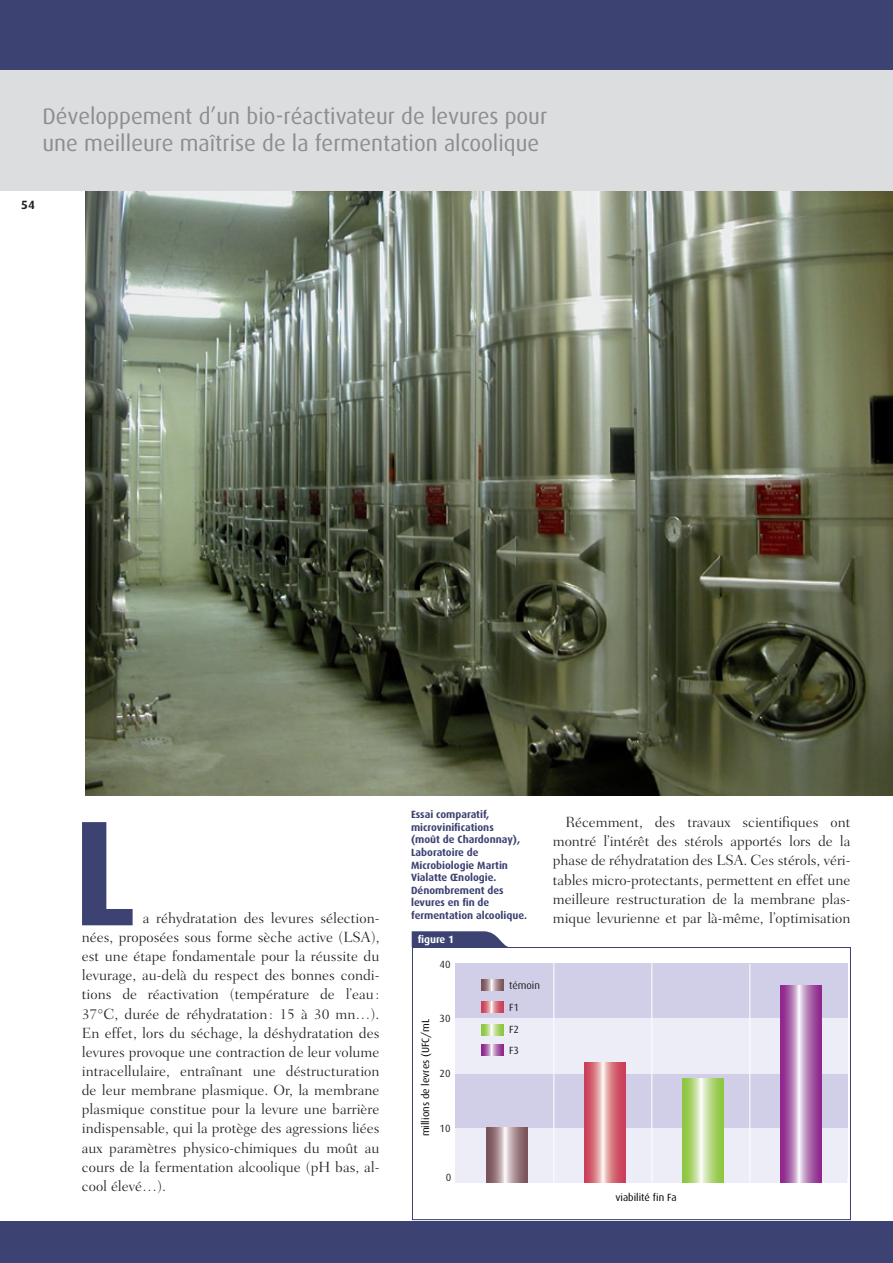
<style>
.page{position:relative;width:893px;height:1263px;background:#3c4272}
.page>*{position:absolute;margin:0;border:0;box-sizing:border-box;transform-origin:0 0}
.t1{font:700 150px "Dax";color:#3c4272}
.t2{font:22.5px/27px "Dax";color:#8b8d90}
.t3{font:300 15px/19.2px "Fairfield LH";letter-spacing:-.005em;color:#231f20;text-align:justify}
.t4{font:700 12px "Dax";color:#231f20}
.t5{font:700 10.5px/12.6px "Dax";color:#3c4272}
.t6{font:10.5px "Dax";color:#000}
.t7{font:10.5px/22.4px "Dax";color:#231f20}
.t8{font:700 10.5px "Dax";color:#fff}
</style>
<div class="page">
<div style="left:0;top:70px;width:893px;height:121px;background:#dcdddf"></div>
<div style="left:0;top:191px;width:893px;height:1029px;background:#fff"></div>
<div style="left:455px;top:1073px;width:393px;height:55px;background:#d0cfe7"></div>
<div style="left:455px;top:1128px;width:393px;height:54px;background:#ecedf6"></div>
<div style="left:455px;top:1018px;width:393px;height:55px;background:#ecedf6"></div>
<div style="left:455px;top:964px;width:393px;height:54px;background:#d0cfe7"></div>
<hr style="left:553px;top:962px;width:1px;height:222px;background:#fff">
<hr style="left:651px;top:962px;width:1px;height:222px;background:#fff">
<hr style="left:749px;top:964px;width:1px;height:219px;background:#fff">
<svg style="left:486px;top:1128px;width:41px;height:54px;background:#a98e92"></svg>
<svg style="left:584px;top:1062px;width:41px;height:120px;background:#da7d88"></svg>
<svg style="left:682px;top:1079px;width:41px;height:103px;background:#b5d883"></svg>
<svg style="left:780px;top:986px;width:41px;height:196px;background:#b273b3"></svg>
<svg style="left:481px;top:979px;width:22px;height:11px"></svg>
<svg style="left:481px;top:1024px;width:22px;height:11px"></svg>
<svg style="left:481px;top:1044px;width:22px;height:11px"></svg>
<svg style="left:481px;top:1002px;width:22px;height:11px"></svg>
<div style="left:412px;top:947px;width:439px;height:273px;border:1px solid #3c4272"></div>
<svg style="left:412px;top:931px;width:97px;height:16px;background:#545983"></svg>
<img style="left:85px;top:191px;width:808px;height:604px">
<h2 class="t2" style="left:43px;top:103px;width:506px">Développement d’un bio-réactivateur de levures pour une meilleure maîtrise de la fermentation alcoolique</h2>
<p class="t4" style="left:21px;top:198px;width:15px">54</p>
<p class="t5" style="left:411px;top:808px;width:117px">Essai comparatif, microvinifications<br>(moût de Chardonnay),<br>Laboratoire de<br>Microbiologie Martin<br>Vialatte Œnologie.<br>Dénombrement des levures en fin de fermentation alcoolique.</p>
<p class="t3" style="left:553px;top:813px;width:299px;text-indent:13px">Récemment, des travaux scientifiques ont montré l’intérêt des stérols apportés lors de la phase de réhydratation des LSA. Ces stérols, véri&shy;tables micro-protectants, permettent en effet une meilleure restructuration de la membrane plas-</p>
<h1 class="t1" style="left:72px;top:788px;width:67px">L</h1>
<p class="t3" style="left:143px;top:908px;width:238px">a réhydratation des levures sélection-</p>
<p class="t3" style="left:553px;top:908px;width:299px">mique levurienne et par là-même, l’optimisation</p>
<p class="t3" style="left:82px;top:927px;width:299px">nées, proposées sous forme sèche active (LSA), est une étape fondamentale pour la réussite du levurage, au-delà du respect des bonnes condi&shy;tions de réactivation (température de l’eau:<br>37°C, durée de réhydratation: 15 à 30 mn…).<br>En effet, lors du séchage, la déshydratation des levures provoque une contraction de leur volume intracellulaire, entraînant une déstructuration de leur membrane plasmique. Or, la membrane plasmique constitue pour la levure une barrière indispensable, qui la protège des agressions liées aux paramètres physico-chimiques du moût au cours de la fermentation alcoolique (pH bas, al&shy;cool élevé…).</p>
<p class="t8" style="left:418px;top:933px;width:38px">figure 1</p>
<p class="t7" style="left:440px;top:953px;width:13px">40</p>
<p class="t7" style="left:509px;top:974px;width:33px">témoin<br>F1<br>F2</p>
<p class="t7" style="left:509px;top:1039px;width:12px">F3</p>
<p class="t7" style="left:440px;top:1008px;width:13px">30</p>
<p class="t6" style="left:420px;top:1136px;width:119px;rotate:-90deg">millions de levres (UFC/mL</p>
<p class="t7" style="left:440px;top:1062px;width:13px">20</p>
<p class="t7" style="left:440px;top:1117px;width:13px">10</p>
<p class="t7" style="left:446px;top:1167px;width:7px">0</p>
<p class="t6" style="left:615px;top:1192px;width:63px">viabilité fin Fa</p>
</div>
